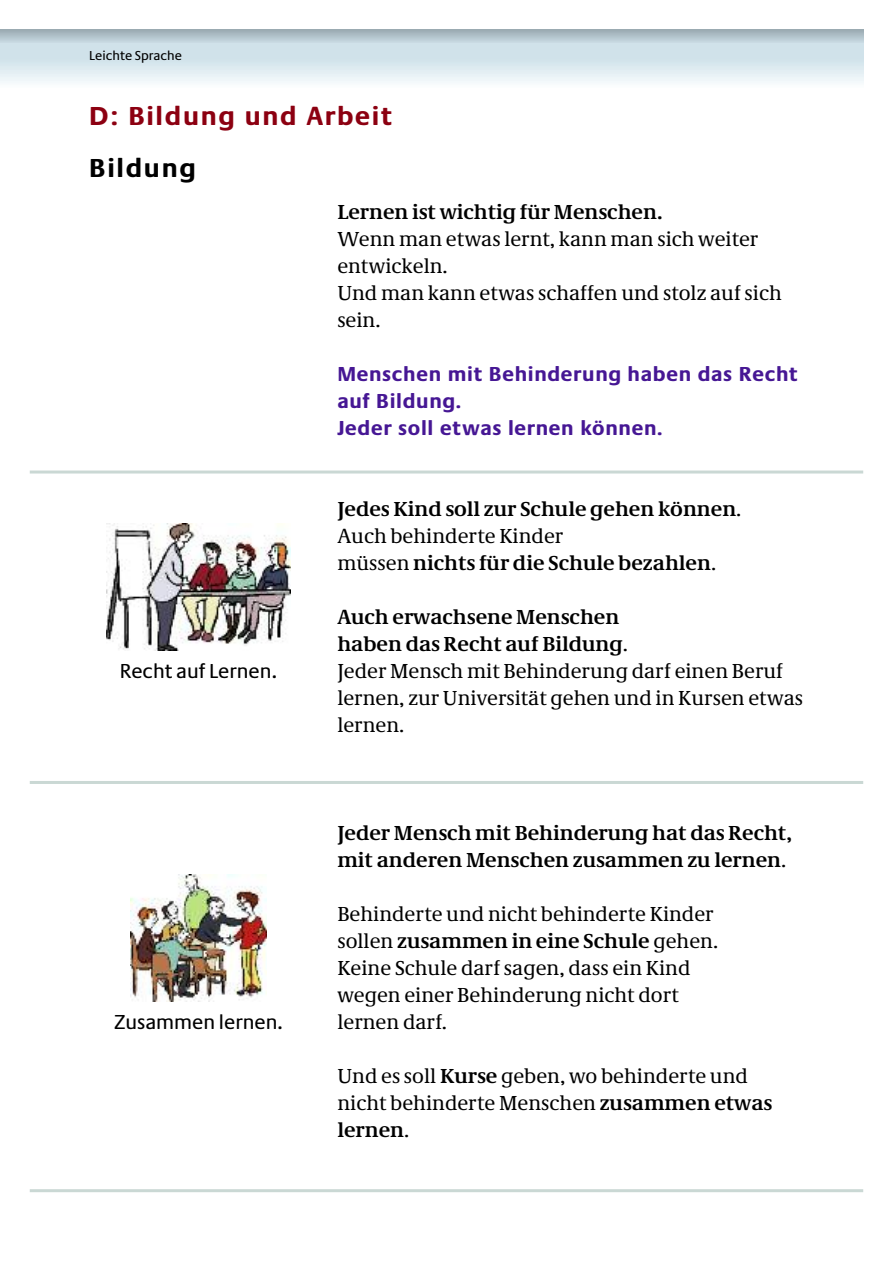
<style>
.page{position:relative;width:893px;height:1263px;background:#fff}
.page>*{position:absolute;margin:0;border:0;box-sizing:border-box;transform-origin:0 0}
.t1{font:700 27px "Neue Praxis";letter-spacing:.06em;color:#8c0011}
.t2{font:700 27px "Neue Praxis";letter-spacing:.06em;color:#000}
.t3{font:21px/27px "Neue Demos";color:#000}
.t4{font:700 21px/27px "Neue Demos";color:#000}
.t5{font:700 21px/27px "Neue Praxis";letter-spacing:.03em;color:#461794}
.t6{font:21px "Neue Praxis";color:#000}
.t7{font:13.5px "Neue Praxis";color:#000}
.s1{font-weight:400}
.s2{font-weight:700}
</style>
<div class="page">
<hr style="left:0;top:43px;width:863px;height:1px;background:#d0e2ea">
<hr style="left:0;top:44px;width:863px;height:1px;background:#d0e2ea">
<hr style="left:0;top:45px;width:863px;height:1px;background:#d0e2ea">
<hr style="left:0;top:46px;width:863px;height:1px;background:#d0e2ea">
<hr style="left:0;top:47px;width:863px;height:1px;background:#d0e2ea">
<hr style="left:0;top:48px;width:863px;height:1px;background:#d0e2ea">
<hr style="left:0;top:49px;width:863px;height:1px;background:#d0e2ea">
<hr style="left:0;top:50px;width:863px;height:1px;background:#d0e2ea">
<hr style="left:0;top:51px;width:863px;height:1px;background:#d0e2ea">
<hr style="left:0;top:52px;width:863px;height:1px;background:#d0e2ea">
<hr style="left:0;top:53px;width:863px;height:1px;background:#d0e2ea">
<hr style="left:0;top:54px;width:863px;height:1px;background:#d0e2ea">
<hr style="left:0;top:55px;width:863px;height:1px;background:#d0e2ea">
<hr style="left:0;top:56px;width:863px;height:1px;background:#d0e2ea">
<hr style="left:0;top:57px;width:863px;height:1px;background:#d0e2ea">
<hr style="left:0;top:58px;width:863px;height:1px;background:#d0e2ea">
<hr style="left:0;top:59px;width:863px;height:1px;background:#d0e2ea">
<hr style="left:0;top:60px;width:863px;height:1px;background:#d0e3eb">
<hr style="left:0;top:61px;width:863px;height:1px;background:#d3e4eb">
<hr style="left:0;top:62px;width:863px;height:1px;background:#d4e6ed">
<hr style="left:0;top:63px;width:863px;height:1px;background:#d5e6ee">
<hr style="left:0;top:64px;width:863px;height:1px;background:#d8e7ee">
<hr style="left:0;top:65px;width:863px;height:1px;background:#d9e8ee">
<hr style="left:0;top:66px;width:863px;height:1px;background:#dbeaef">
<hr style="left:0;top:67px;width:863px;height:1px;background:#dceaf0">
<hr style="left:0;top:68px;width:863px;height:1px;background:#deebf0">
<hr style="left:0;top:69px;width:863px;height:1px;background:#dfebf1">
<hr style="left:0;top:70px;width:863px;height:1px;background:#e1eef3">
<hr style="left:0;top:71px;width:863px;height:1px;background:#e2eef3">
<hr style="left:0;top:72px;width:863px;height:1px;background:#e4eff3">
<hr style="left:0;top:73px;width:863px;height:1px;background:#e5eff4">
<hr style="left:0;top:74px;width:863px;height:1px;background:#e7f1f5">
<hr style="left:0;top:75px;width:863px;height:1px;background:#e9f2f6">
<hr style="left:0;top:76px;width:863px;height:1px;background:#ebf3f6">
<hr style="left:0;top:77px;width:863px;height:1px;background:#ebf3f7">
<hr style="left:0;top:78px;width:863px;height:1px;background:#edf5f8">
<hr style="left:0;top:79px;width:863px;height:1px;background:#eff6f8">
<hr style="left:0;top:80px;width:863px;height:1px;background:#f0f6f9">
<hr style="left:0;top:81px;width:863px;height:1px;background:#f1f7f9">
<hr style="left:0;top:82px;width:863px;height:1px;background:#f4f9fb">
<hr style="left:0;top:83px;width:863px;height:1px;background:#f6fafc">
<hr style="left:0;top:84px;width:863px;height:1px;background:#f7fafc">
<hr style="left:0;top:85px;width:863px;height:1px;background:#f8fbfc">
<hr style="left:0;top:86px;width:863px;height:1px;background:#fbfdfe">
<img style="left:107px;top:523px;width:183px;height:128px">
<img style="left:130px;top:874px;width:137px;height:128px">
<hr style="left:30px;top:470px;width:833px;height:3px;background:#cad8d4">
<hr style="left:30px;top:781px;width:833px;height:3px;background:#cad8d4">
<hr style="left:30px;top:1189px;width:833px;height:3px;background:#cad8d4">
<p class="t7" style="left:89px;top:50px;width:94px">Leichte Sprache</p>
<p class="t1" style="left:89px;top:106px;width:305px">D: Bildung und Arbeit</p>
<p class="t2" style="left:89px;top:158px;width:108px">Bildung</p>
<p class="t6" style="left:120px;top:663px;width:159px">Recht auf Lernen.</p>
<p class="t6" style="left:114px;top:1014px;width:170px">Zusammen lernen.</p>
<p class="t4" style="left:337px;top:200px;width:327px">Lernen ist wichtig für Menschen.</p>
<p class="t3" style="left:337px;top:227px;width:446px">Wenn man etwas lernt, kann man sich weiter entwickeln.<br>Und man kann etwas schaffen und stolz auf sich sein.</p>
<p class="t5" style="left:337px;top:362px;width:462px">Menschen mit Behinderung haben das Recht auf Bildung.<br>Jeder soll etwas lernen können.</p>
<p class="t4" style="left:337px;top:497px;width:406px">Jedes Kind soll zur Schule gehen können<span class="s1">.<br>Auch behinderte Kinder<br>müssen</span> nichts für die Schule bezahlen<span class="s1">.</span></p>
<p class="t3" style="left:337px;top:605px;width:467px"><span class="s2">Auch erwachsene Menschen<br>haben das Recht auf Bildung</span>.<br>Jeder Mensch mit Behinderung darf einen Beruf lernen, zur Universität gehen und in Kursen etwas lernen.</p>
<p class="t4" style="left:337px;top:821px;width:456px">Jeder Mensch mit Behinderung hat das Recht, mit anderen Menschen zusammen zu lernen<span class="s1">.</span></p>
<p class="t3" style="left:337px;top:902px;width:382px">Behinderte und nicht behinderte Kinder sollen <span class="s2">zusammen in eine Schule</span> gehen.<br>Keine Schule darf sagen, dass ein Kind wegen einer Behinderung nicht dort lernen darf.</p>
<p class="t3" style="left:337px;top:1064px;width:436px">Und es soll <span class="s2">Kurse</span> geben, wo behinderte und nicht behinderte Menschen <span class="s2">zusammen etwas lernen</span>.</p>
</div>
